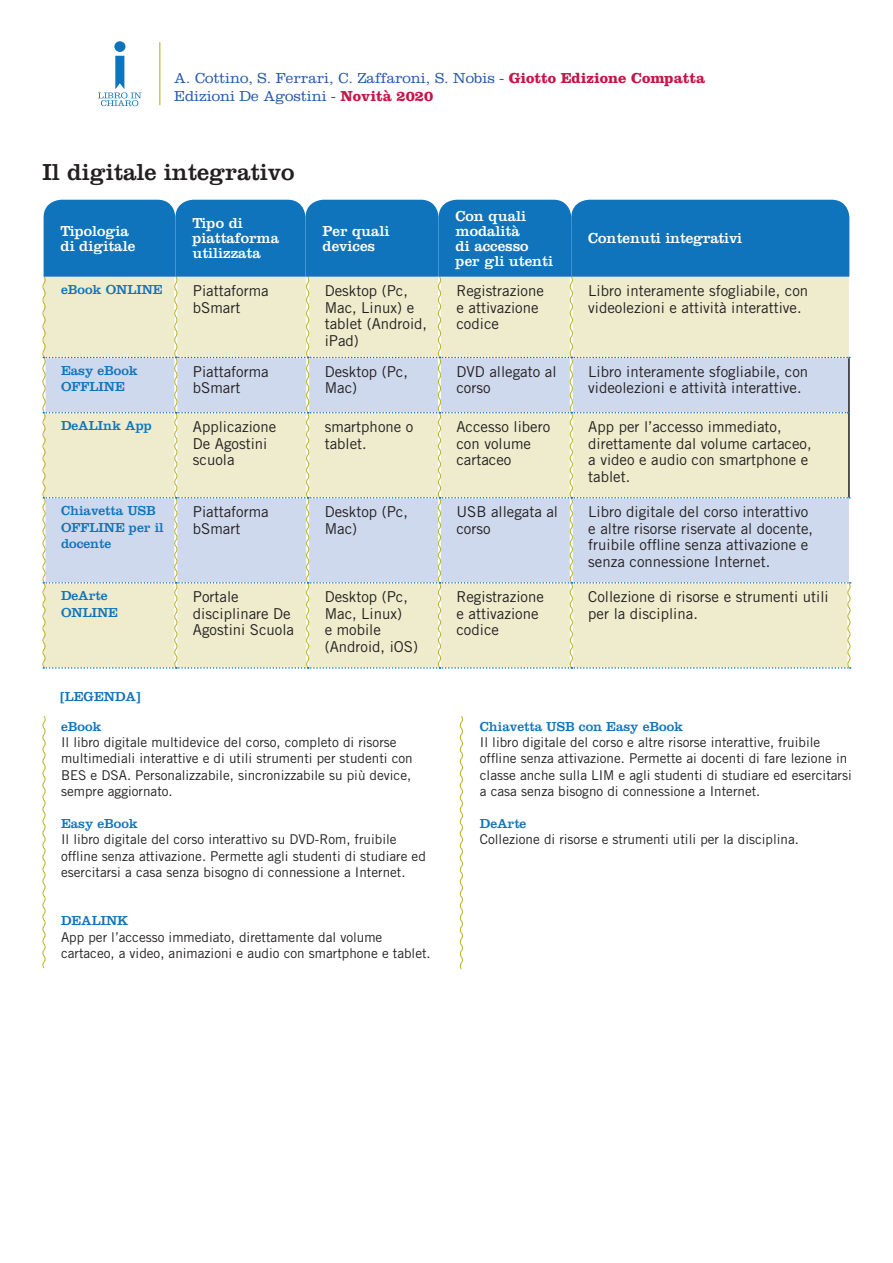
<style>
.page{position:relative;width:893px;height:1263px;background:#fff}
.page>*{position:absolute;margin:0;border:0;box-sizing:border-box;transform-origin:0 0}
.t1{font:24px "Clarendon LT Std";color:#231f20}
.t2{font:15px/16.5px "Trade Gothic LT Std";color:#231f20}
.t3{font:15px/15px "Clarendon LT Std";color:#fff}
.t4{font:300 15px/18px "Clarendon LT Std";color:#2659ad}
.t5{font:13.5px/16.2px "Trade Gothic LT Std";color:#231f20}
.t6{font:13.5px/16.5px "Clarendon LT Std";color:#1074bc}
.s1{font-weight:700;color:#c5164a}
.s2{font-family:"Clarendon LT Std";color:#1074bc}
</style>
<div class="page">
<hr style="left:159px;top:42px;width:1px;height:63px;background:#bbb12a">
<div style="left:114px;top:41px;width:11px;height:11px;background:#1074bc;border-radius:50%"></div>
<svg style="left:98px;top:56px;width:43px;height:50px"></svg>
<svg style="left:42px;top:200px;width:809px;height:469px;background:#c0d2d3"></svg>
<svg style="left:42px;top:716px;width:4px;height:253px"></svg>
<svg style="left:459px;top:716px;width:4px;height:253px"></svg>
<p class="t4" style="left:174px;top:69px;width:533px">A. Cottino, S. Ferrari, C. Zaffaroni, S. Nobis - <span class="s1">Giotto Edizione Compatta<br></span>Edizioni De Agostini - <span class="s1">Novità 2020</span></p>
<p class="t1" style="left:43px;top:158px;width:253px">Il digitale integrativo</p>
<p class="t3" style="left:61px;top:223px;width:76px">Tipologia di digitale</p>
<p class="t3" style="left:192px;top:216px;width:88px">Tipo di piattaforma utilizzata</p>
<p class="t3" style="left:323px;top:223px;width:69px">Per quali devices</p>
<p class="t3" style="left:456px;top:208px;width:99px">Con quali modalità<br>di accesso per gli utenti</p>
<p class="t3" style="left:588px;top:231px;width:155px">Contenuti integrativi</p>
<p class="t6" style="left:61px;top:281px;width:103px">eBook ONLINE</p>
<p class="t2" style="left:193px;top:282px;width:77px">Piattaforma bSmart</p>
<p class="t2" style="left:325px;top:282px;width:104px">Desktop (Pc,<br>Mac, Linux) e tablet (Android, iPad)</p>
<p class="t2" style="left:456px;top:282px;width:89px">Registrazione e attivazione codice</p>
<p class="t2" style="left:588px;top:282px;width:221px">Libro interamente sfogliabile, con videolezioni e attività interattive.</p>
<p class="t6" style="left:61px;top:362px;width:78px">Easy eBook<br>OFFLINE</p>
<p class="t2" style="left:193px;top:363px;width:77px">Piattaforma bSmart</p>
<p class="t2" style="left:325px;top:363px;width:85px">Desktop (Pc,<br>Mac)</p>
<p class="t2" style="left:456px;top:363px;width:102px">DVD allegato al corso</p>
<p class="t2" style="left:588px;top:363px;width:221px">Libro interamente sfogliabile, con videolezioni e attività interattive.</p>
<p class="t6" style="left:61px;top:417px;width:93px">DeALInk App</p>
<p class="t2" style="left:193px;top:418px;width:85px">Applicazione<br>De Agostini scuola</p>
<p class="t2" style="left:325px;top:418px;width:90px">smartphone o tablet.</p>
<p class="t2" style="left:456px;top:418px;width:95px">Accesso libero con volume cartaceo</p>
<p class="t2" style="left:588px;top:418px;width:225px">App per l’accesso immediato, direttamente dal volume cartaceo, a video e audio con smartphone e tablet.</p>
<p class="t6" style="left:61px;top:502px;width:104px">Chiavetta USB<br>OFFLINE per il docente</p>
<p class="t2" style="left:193px;top:503px;width:77px">Piattaforma bSmart</p>
<p class="t2" style="left:325px;top:503px;width:85px">Desktop (Pc,<br>Mac)</p>
<p class="t2" style="left:456px;top:503px;width:103px">USB allegata al corso</p>
<p class="t2" style="left:588px;top:503px;width:226px">Libro digitale del corso interattivo e altre risorse riservate al docente, fruibile offline senza attivazione e senza connessione Internet.</p>
<p class="t6" style="left:61px;top:587px;width:58px">DeArte<br>ONLINE</p>
<p class="t2" style="left:193px;top:588px;width:103px">Portale disciplinare De<br>Agostini Scuola</p>
<p class="t2" style="left:325px;top:588px;width:95px">Desktop (Pc,<br>Mac, Linux)<br>e mobile (Android, iOS)</p>
<p class="t2" style="left:456px;top:588px;width:89px">Registrazione e attivazione codice</p>
<p class="t2" style="left:588px;top:588px;width:242px">Collezione di risorse e strumenti utili per la disciplina.</p>
<p class="t6" style="left:60px;top:688px;width:83px">[LEGENDA]</p>
<p class="t5" style="left:61px;top:718px;width:353px"><span class="s2">eBook<br></span>Il libro digitale multidevice del corso, completo di risorse multimediali interattive e di utili strumenti per studenti con BES e DSA. Personalizzabile, sincronizzabile su più device, sempre aggiornato.</p>
<p class="t5" style="left:61px;top:815px;width:366px"><span class="s2">Easy eBook<br></span>Il libro digitale del corso interattivo su DVD-Rom, fruibile offline senza attivazione. Permette agli studenti di studiare ed esercitarsi a casa senza bisogno di connessione a Internet.</p>
<p class="t5" style="left:61px;top:912px;width:371px"><span class="s2">DEALINK<br></span>App per l’accesso immediato, direttamente dal volume cartaceo, a video, animazioni e audio con smartphone e tablet.</p>
<p class="t5" style="left:480px;top:718px;width:373px"><span class="s2">Chiavetta USB con Easy eBook<br></span>Il libro digitale del corso e altre risorse interattive, fruibile offline senza attivazione. Permette ai docenti di fare lezione in classe anche sulla LIM e agli studenti di studiare ed esercitarsi a casa senza bisogno di connessione a Internet.</p>
<p class="t5" style="left:480px;top:815px;width:321px"><span class="s2">DeArte<br></span>Collezione di risorse e strumenti utili per la disciplina.</p>
</div>
